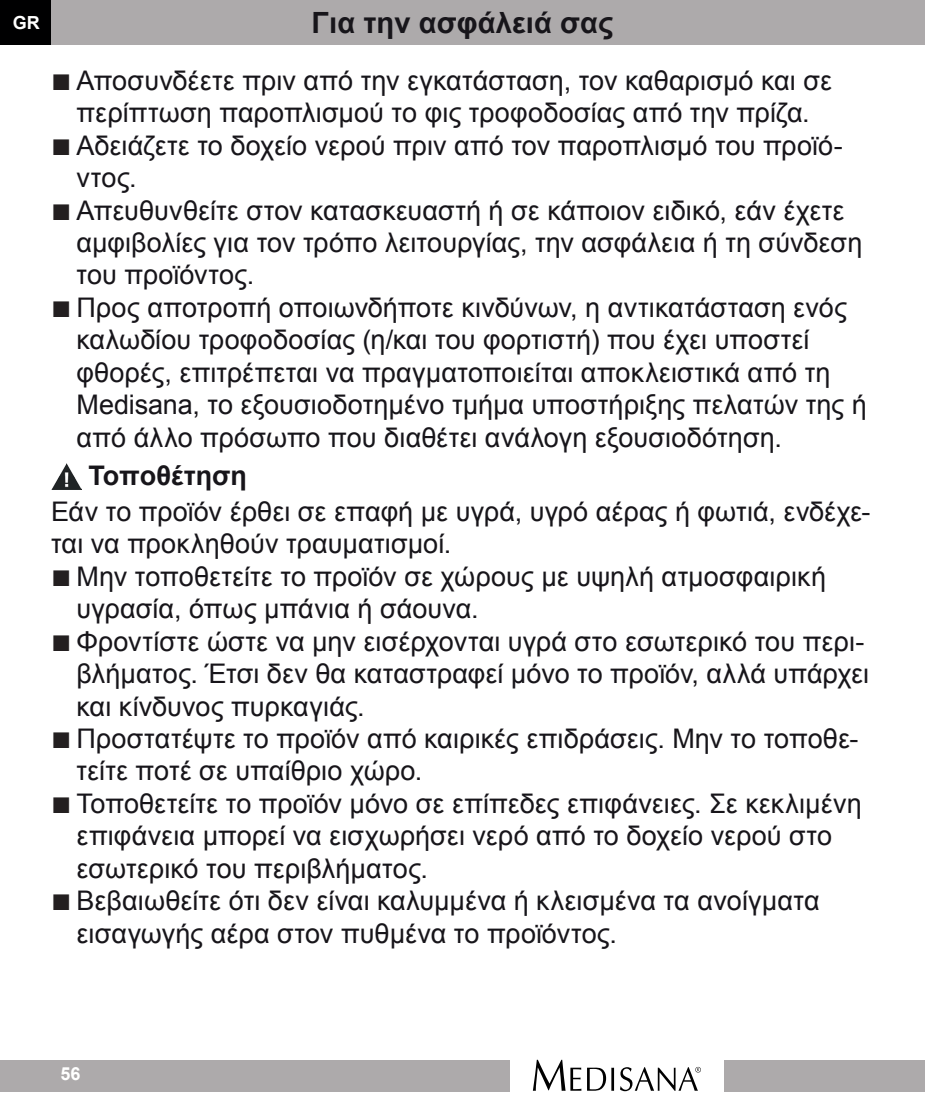
<style>
.page{position:relative;width:925px;height:1117px;background:#fff}
.page>*{position:absolute;margin:0;border:0;box-sizing:border-box;transform-origin:0 0}
.t1{font:700 29.25px "Arial";color:#17151a}
.t2{font:27px/32.4px "Arial";color:#17151a}
.t3{font:700 27px "Arial";letter-spacing:-.005em;color:#17151a}
.t4{font:700 18px "Arial";color:#fff}
.s1{font-size:33.75px;color:#231f20}
</style>
<div class="page">
<div style="left:0;top:0;width:925px;height:45px;background:#adaaab"></div>
<div style="left:0;top:0;width:51px;height:45px;background:#000001"></div>
<div style="left:724px;top:1059px;width:201px;height:32px;background:#adaaab"></div>
<div style="left:0;top:1059px;width:509px;height:32px;background:#adaaab"></div>
<svg style="left:533px;top:1059px;width:48px;height:31px"></svg>
<svg style="left:587px;top:1067px;width:27px;height:23px"></svg>
<svg style="left:620px;top:1066px;width:81px;height:24px"></svg>
<img style="left:51px;top:463px;width:31px;height:27px">
<p class="t4" style="left:13px;top:11px;width:28px">GR</p>
<p class="t1" style="left:312px;top:3px;width:303px">Για την ασφάλειά σας</p>
<p class="t2" style="left:51px;top:64px;width:782px;text-align:center"><span class="s1">■</span> Αποσυνδέετε πριν από την εγκατάσταση, τον καθαρισμό και σε περίπτωση παροπλισμού το φις τροφοδοσίας από την πρίζα.</p>
<p class="t2" style="left:77px;top:129px;width:768px;text-indent:-26px"><span class="s1">■</span> Αδειάζετε το δοχείο νερού πριν από τον παροπλισμό του προϊό&shy;ντος.</p>
<p class="t2" style="left:77px;top:194px;width:787px;text-indent:-26px"><span class="s1">■</span> Απευθυνθείτε στον κατασκευαστή ή σε κάποιον ειδικό, εάν έχετε αμφιβολίες για τον τρόπο λειτουργίας, την ασφάλεια ή τη σύνδεση του προϊόντος.</p>
<p class="t2" style="left:77px;top:291px;width:792px;text-indent:-26px"><span class="s1">■</span> Προς αποτροπή οποιωνδήποτε κινδύνων, η αντικατάσταση ενός καλωδίου τροφοδοσίας (η/και του φορτιστή) που έχει υποστεί φθορές, επιτρέπεται να πραγματοποιείται αποκλειστικά από τη Medisana, το εξουσιοδοτημένο τμήμα υποστήριξης πελατών της ή από άλλο πρόσωπο που διαθέτει ανάλογη εξουσιοδότηση.</p>
<p class="t3" style="left:89px;top:458px;width:160px">Τοποθέτηση</p>
<p class="t2" style="left:51px;top:495px;width:821px">Εάν το προϊόν έρθει σε επαφή με υγρά, υγρό αέρας ή φωτιά, ενδέχε&shy;ται να προκληθούν τραυματισμοί.</p>
<p class="t2" style="left:77px;top:560px;width:751px;text-indent:-26px"><span class="s1">■</span> Μην τοποθετείτε το προϊόν σε χώρους με υψηλή ατμοσφαιρική υγρασία, όπως μπάνια ή σάουνα.</p>
<p class="t2" style="left:77px;top:625px;width:794px;text-indent:-26px"><span class="s1">■</span> Φροντίστε ώστε να μην εισέρχονται υγρά στο εσωτερικό του περι&shy;βλήματος. Έτσι δεν θα καταστραφεί μόνο το προϊόν, αλλά υπάρχει και κίνδυνος πυρκαγιάς.</p>
<p class="t2" style="left:77px;top:722px;width:783px;text-indent:-26px"><span class="s1">■</span> Προστατέψτε το προϊόν από καιρικές επιδράσεις. Μην το τοποθε&shy;τείτε ποτέ σε υπαίθριο χώρο.</p>
<p class="t2" style="left:77px;top:787px;width:787px;text-indent:-26px"><span class="s1">■</span> Τοποθετείτε το προϊόν μόνο σε επίπεδες επιφάνειες. Σε κεκλιμένη επιφάνεια μπορεί να εισχωρήσει νερό από το δοχείο νερού στο εσωτερικό του περιβλήματος.</p>
<p class="t2" style="left:77px;top:884px;width:744px;text-indent:-26px"><span class="s1">■</span> Βεβαιωθείτε ότι δεν είναι καλυμμένα ή κλεισμένα τα ανοίγματα εισαγωγής αέρα στον πυθμένα το προϊόντος.</p>
<p class="t4" style="left:60px;top:1061px;width:22px">56</p>
</div>
